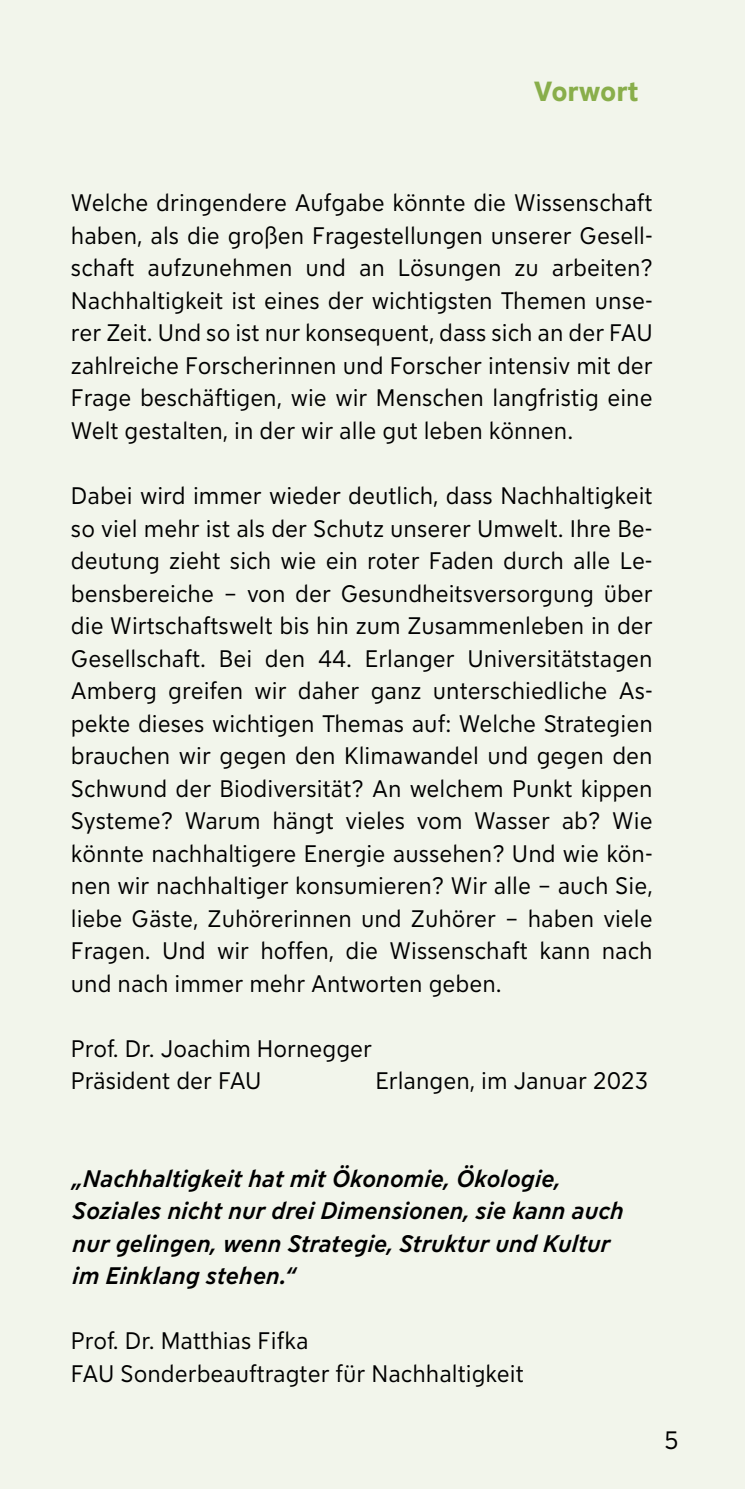
<style>
.page{position:relative;width:745px;height:1489px;background:#fff}
.page>*{position:absolute;margin:0;border:0;box-sizing:border-box;transform-origin:0 0}
.t1{font:700 27.5px "FAU Sans";color:#89ae4b}
.t2{font:25px "FAU Sans";color:#000}
.t3{font:23.75px/32.5px "FAU Sans";color:#000;text-align:justify}
.t4{font:italic 500 23.75px/32.5px "FAU Sans";color:#000}
</style>
<div class="page">
<div style="left:0;top:0;width:744px;height:1488px;background:#f2f5eb"></div>
<p class="t1" style="left:533px;top:71px;width:106px">Vorwort</p>
<p class="t3" style="left:71px;top:185px;width:583px">Welche dringendere Aufgabe könnte die Wissenschaft haben, als die großen Fragestellungen unserer Gesell&shy;schaft aufzunehmen und an Lösungen zu arbeiten?<br>Nachhaltigkeit ist eines der wichtigsten Themen unse&shy;rer Zeit. Und so ist nur konsequent, dass sich an der FAU zahlreiche Forscherinnen und Forscher intensiv mit der Frage beschäftigen, wie wir Menschen langfristig eine Welt gestalten, in der wir alle gut leben können.</p>
<p class="t3" style="left:71px;top:478px;width:583px">Dabei wird immer wieder deutlich, dass Nachhaltigkeit so viel mehr ist als der Schutz unserer Umwelt. Ihre Be&shy;deutung zieht sich wie ein roter Faden durch alle Le&shy;bensbereiche – von der Gesundheitsversorgung über die Wirtschaftswelt bis hin zum Zusammenleben in der Gesellschaft. Bei den 44. Erlanger Universitätstagen Amberg greifen wir daher ganz unterschiedliche As&shy;pekte dieses wichtigen Themas auf: Welche Strategien brauchen wir gegen den Klimawandel und gegen den Schwund der Biodiversität? An welchem Punkt kippen Systeme? Warum hängt vieles vom Wasser ab? Wie könnte nachhaltigere Energie aussehen? Und wie kön&shy;nen wir nachhaltiger konsumieren? Wir alle – auch Sie, liebe Gäste, Zuhörerinnen und Zuhörer – haben viele Fragen. Und wir hoffen, die Wissenschaft kann nach und nach immer mehr Antworten geben.</p>
<p class="t3" style="left:71px;top:1030px;width:302px">Prof. Dr. Joachim Hornegger<br>Präsident der FAU</p>
<p class="t3" style="left:375px;top:1063px;width:274px">Erlangen, im Januar 2023</p>
<p class="t4" style="left:71px;top:1160px;width:552px">„Nachhaltigkeit hat mit Ökonomie, Ökologie, Soziales nicht nur drei Dimensionen, sie kann auch nur gelingen, wenn Strategie, Struktur und Kultur im Einklang stehen.“</p>
<p class="t3" style="left:71px;top:1323px;width:454px">Prof. Dr. Matthias Fifka<br>FAU Sonderbeauftragter für Nachhaltigkeit</p>
<p class="t2" style="left:663px;top:1421px;width:16px">5</p>
</div>
